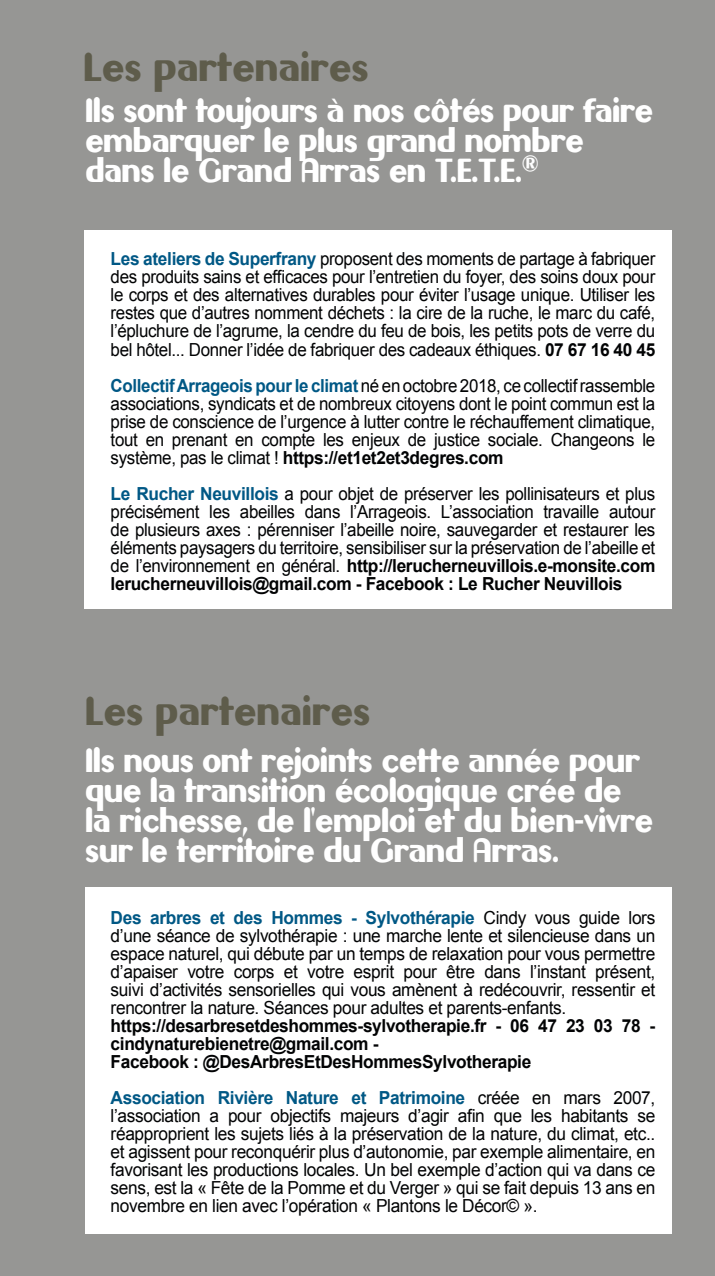
<style>
.page{position:relative;width:715px;height:1276px;background:#fff}
.page>*{position:absolute;margin:0;border:0;box-sizing:border-box;transform-origin:0 0}
.t1{font:36px "Gilgongo";color:#5e5c4b;scale:.9 1}
.t2{font:30px/30px "Gilgongo";letter-spacing:-.02em;color:#fff;scale:.89 1}
.t3{font:18px/18px "Arial";letter-spacing:-.02em;color:#020304;text-align:justify;scale:.94 1}
.t4{font:18px/18px "Arial";letter-spacing:-.02em;color:#020304;text-align:justify;scale:.96 1}
.t5{font:700 18px/18px "Arial";letter-spacing:-.02em;color:#020304;scale:.96 1}
.s1{font-weight:700;color:#005885}
.s2{font-weight:700}
</style>
<div class="page">
<div style="left:0;top:0;width:714px;height:1276px;background:#969694"></div>
<div style="left:84px;top:230px;width:587px;height:379px;background:#fff"></div>
<div style="left:85px;top:887px;width:586px;height:346px;background:#fff"></div>
<h1 class="t1" style="left:83px;top:42px;width:318px">Les partenaires</h1>
<h2 class="t2" style="left:85px;top:95px;width:639px">Ils sont toujours à nos côtés pour faire embarquer le plus grand nombre dans le Grand Arras en T.E.T.E.®</h2>
<p class="t3" style="left:111px;top:250px;width:580px"><span class="s1">Les ateliers de Superfrany</span> proposent des moments de partage à fabriquer des produits sains et efficaces pour l’entretien du foyer, des soins doux pour le corps et des alternatives durables pour éviter l’usage unique. Utiliser les restes que d’autres nomment déchets : la cire de la ruche, le marc du café, l’épluchure de l’agrume, la cendre du feu de bois, les petits pots de verre du bel hôtel... Donner l’idée de fabriquer des cadeaux éthiques. <span class="s2">07 67 16 40 45</span></p>
<p class="t3" style="left:111px;top:376px;width:580px"><span class="s1">Collectif Arrageois pour le climat</span> né en octobre 2018, ce collectif rassemble associations, syndicats et de nombreux citoyens dont le point commun est la prise de conscience de l’urgence à lutter contre le réchauffement climatique, tout en prenant en compte les enjeux de justice sociale. Changeons le système, pas le climat ! <span class="s2">https://et1et2et3degres.com</span></p>
<p class="t3" style="left:111px;top:484px;width:581px"><span class="s1">Le Rucher Neuvillois</span> a pour objet de préserver les pollinisateurs et plus précisément les abeilles dans l’Arrageois. L’association travaille autour de plusieurs axes : pérenniser l’abeille noire, sauvegarder et restaurer les éléments paysagers du territoire, sensibiliser sur la préservation de l’abeille et de l’environnement en général. <span class="s2">http://lerucherneuvillois.e-monsite.com lerucherneuvillois@gmail.com - Facebook : Le Rucher Neuvillois</span></p>
<h1 class="t1" style="left:85px;top:686px;width:318px">Les partenaires</h1>
<h2 class="t2" style="left:85px;top:745px;width:639px">Ils nous ont rejoints cette année pour que la transition écologique crée de la richesse, de l'emploi et du bien-vivre sur le territoire du Grand Arras.</h2>
<p class="t4" style="left:111px;top:909px;width:568px"><span class="s1">Des arbres et des Hommes - Sylvothérapie</span> Cindy vous guide lors d’une séance de sylvothérapie : une marche lente et silencieuse dans un espace naturel, qui débute par un temps de relaxation pour vous permettre d’apaiser votre corps et votre esprit pour être dans l’instant présent, suivi d’activités sensorielles qui vous amènent à redécouvrir, ressentir et rencontrer la nature. Séances pour adultes et parents-enfants.</p>
<p class="t5" style="left:111px;top:1017px;width:568px">https://desarbresetdeshommes-sylvotherapie.fr - 06 47 23 03 78 - cindynaturebienetre@gmail.com -<br>Facebook : @DesArbresEtDesHommesSylvotherapie</p>
<p class="t4" style="left:111px;top:1089px;width:568px"><span class="s1">Association Rivière Nature et Patrimoine</span> créée en mars 2007, l’association a pour objectifs majeurs d’agir afin que les habitants se réapproprient les sujets liés à la préservation de la nature, du climat, etc.. et agissent pour reconquérir plus d’autonomie, par exemple alimentaire, en favorisant les productions locales. Un bel exemple d’action qui va dans ce sens, est la « Fête de la Pomme et du Verger » qui se fait depuis 13 ans en novembre en lien avec l’opération « Plantons le Décor© ».</p>
</div>
